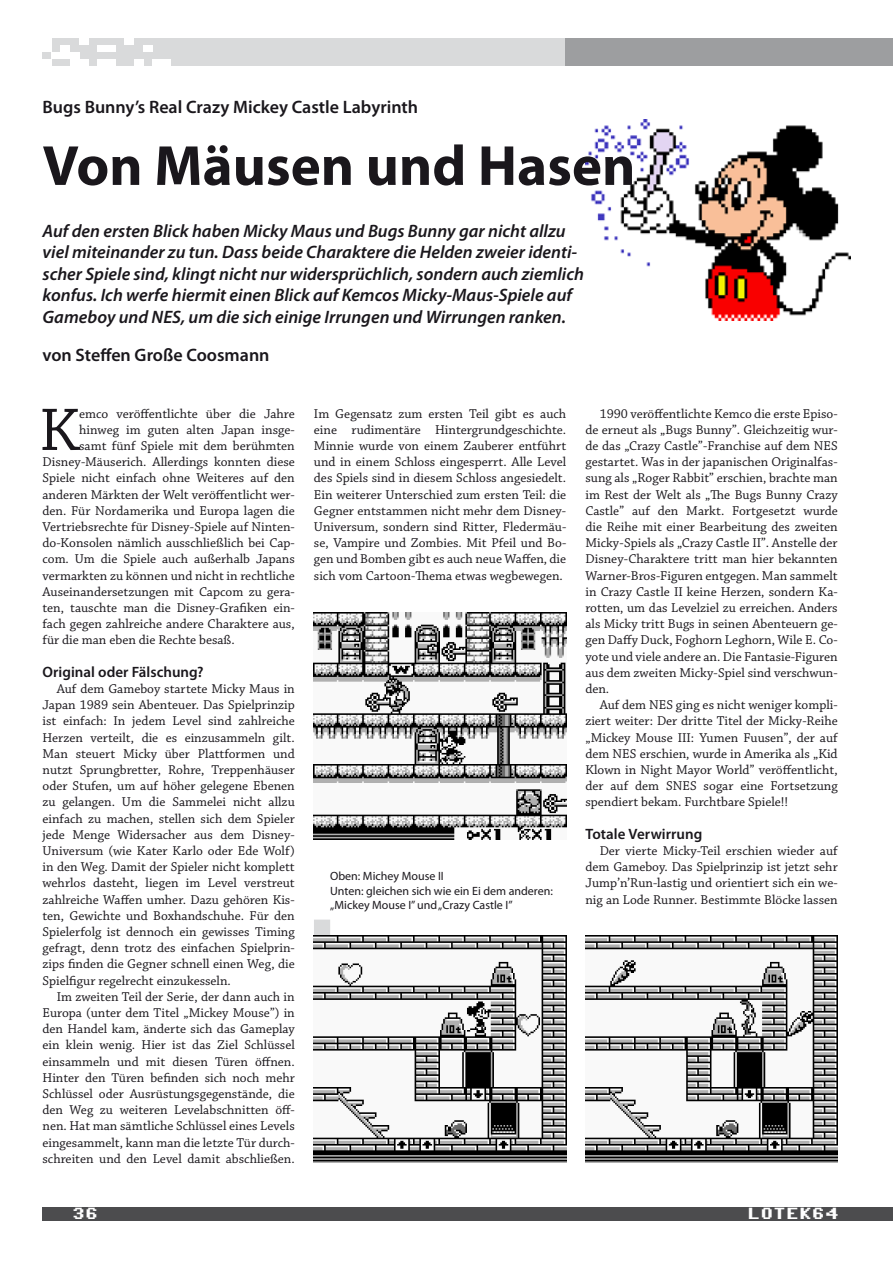
<style>
.page{position:relative;width:893px;height:1263px;background:#fff}
.page>*{position:absolute;margin:0;border:0;box-sizing:border-box;transform-origin:0 0}
.t1{font:63.3px "Chaparral Pro";color:#1a171c}
.t2{font:700 57px "Myriad Pro";color:#1a171c}
.t3{font:italic 600 18px/21.6px "Myriad Pro";color:#1a171c}
.t4{font:600 18px "Myriad Pro";color:#1a171c}
.t5{font:16.5px "Commodore 64";color:#fff}
.t6{font:600 15px "Myriad Pro";color:#1a171c}
.t7{font:13.5px/16.2px "Chaparral Pro";color:#1a171c;text-align:justify}
.t8{font:12px/14.4px "Myriad Pro";color:#1a171c}
</style>
<div class="page">
<div style="left:314px;top:919px;width:16px;height:17px;background:#d9dadb;border:1px solid #d9dadb"></div>
<img style="left:585px;top:120px;width:265px;height:200px">
<img style="left:314px;top:612px;width:252px;height:227px">
<img style="left:585px;top:936px;width:253px;height:227px">
<img style="left:314px;top:936px;width:252px;height:227px">
<div style="left:43px;top:38px;width:522px;height:27px;background:#d9dadb"></div>
<div style="left:565px;top:38px;width:328px;height:27px;background:#9d9ea0"></div>
<div style="left:143px;top:45px;width:9px;height:7px;background:#fff"></div>
<div style="left:52px;top:52px;width:9px;height:7px;background:#fff"></div>
<div style="left:61px;top:45px;width:9px;height:7px;background:#fff"></div>
<div style="left:43px;top:38px;width:9px;height:7px;background:#fff"></div>
<div style="left:125px;top:38px;width:9px;height:7px;background:#fff"></div>
<div style="left:79px;top:38px;width:9px;height:7px;background:#fff"></div>
<div style="left:97px;top:45px;width:10px;height:7px;background:#fff"></div>
<div style="left:107px;top:45px;width:9px;height:7px;background:#fff"></div>
<div style="left:43px;top:45px;width:9px;height:7px;background:#fff"></div>
<div style="left:61px;top:52px;width:9px;height:7px;background:#fff"></div>
<div style="left:70px;top:52px;width:9px;height:7px;background:#fff"></div>
<div style="left:70px;top:59px;width:9px;height:6px;background:#fff"></div>
<div style="left:79px;top:59px;width:9px;height:6px;background:#fff"></div>
<div style="left:97px;top:59px;width:10px;height:6px;background:#fff"></div>
<div style="left:107px;top:59px;width:9px;height:6px;background:#fff"></div>
<div style="left:134px;top:59px;width:9px;height:6px;background:#fff"></div>
<div style="left:152px;top:59px;width:9px;height:6px;background:#fff"></div>
<div style="left:161px;top:59px;width:10px;height:6px;background:#fff"></div>
<div style="left:43px;top:59px;width:9px;height:6px;background:#fff"></div>
<div style="left:43px;top:1207px;width:850px;height:13px;background:#4c4c4e"></div>
<h3 class="t4" style="left:43px;top:96px;width:377px">Bugs Bunny’s Real Crazy Mickey Castle Labyrinth</h3>
<h2 class="t2" style="left:43px;top:129px;width:594px">Von Mäusen und Hasen</h2>
<p class="t3" style="left:43px;top:219px;width:543px">Auf den ersten Blick haben Micky Maus und Bugs Bunny gar nicht allzu viel miteinander zu tun. Dass beide Charaktere die Helden zweier identi&shy;scher Spiele sind, klingt nicht nur widersprüchlich, sondern auch ziemlich konfus. Ich werfe hiermit einen Blick auf Kemcos Micky-Maus-Spiele auf Gameboy und NES, um die sich einige Irrungen und Wirrungen ranken.</p>
<h3 class="t4" style="left:43px;top:343px;width:229px">von Steffen Große Coosmann</h3>
<h1 class="t1" style="left:39px;top:395px;width:41px">K</h1>
<p class="t7" style="left:79px;top:406px;width:217px">emco veröffentlichte über die Jahre</p>
<p class="t7" style="left:79px;top:422px;width:217px">hinweg im guten alten Japan insge-</p>
<p class="t7" style="left:79px;top:438px;width:217px">samt fünf Spiele mit dem berühmten</p>
<p class="t7" style="left:43px;top:454px;width:254px">Disney-Mäuserich. Allerdings konnten diese</p>
<p class="t7" style="left:43px;top:471px;width:254px">Spiele nicht einfach ohne Weiteres auf den</p>
<p class="t7" style="left:43px;top:487px;width:254px">anderen Märkten der Welt veröffentlicht wer-</p>
<p class="t7" style="left:43px;top:503px;width:254px">den. Für Nordamerika und Europa lagen die</p>
<p class="t7" style="left:43px;top:519px;width:254px">Vertriebsrechte für Disney-Spiele auf Ninten-</p>
<p class="t7" style="left:43px;top:535px;width:254px">do-Konsolen nämlich ausschließlich bei Cap-</p>
<p class="t7" style="left:43px;top:552px;width:254px">com. Um die Spiele auch außerhalb Japans</p>
<p class="t7" style="left:43px;top:568px;width:254px">vermarkten zu können und nicht in rechtliche</p>
<p class="t7" style="left:43px;top:584px;width:254px">Auseinandersetzungen mit Capcom zu gera-</p>
<p class="t7" style="left:43px;top:600px;width:254px">ten, tauschte man die Disney-Grafiken ein-</p>
<p class="t7" style="left:43px;top:616px;width:254px">fach gegen zahlreiche andere Charaktere aus,</p>
<p class="t7" style="left:43px;top:633px;width:194px">für die man eben die Rechte besaß.</p>
<p class="t6" style="left:43px;top:662px;width:163px">Original oder Fälschung?</p>
<p class="t7" style="left:43px;top:681px;width:254px;text-indent:14px">Auf dem Gameboy startete Micky Maus in Japan 1989 sein Abenteuer. Das Spielprinzip ist einfach: In jedem Level sind zahlreiche Herzen verteilt, die es einzusammeln gilt.<br>Man steuert Micky über Plattformen und nutzt Sprungbretter, Rohre, Treppenhäuser oder Stufen, um auf höher gelegene Ebenen zu gelangen. Um die Sammelei nicht allzu einfach zu machen, stellen sich dem Spieler jede Menge Widersacher aus dem Disney-Universum (wie Kater Karlo oder Ede Wolf) in den Weg. Damit der Spieler nicht komplett wehrlos dasteht, liegen im Level verstreut zahlreiche Waffen umher. Dazu gehören Kis&shy;ten, Gewichte und Boxhandschuhe. Für den Spielerfolg ist dennoch ein gewisses Timing gefragt, denn trotz des einfachen Spielprin&shy;zips finden die Gegner schnell einen Weg, die Spielfigur regelrecht einzukesseln.</p>
<p class="t7" style="left:43px;top:989px;width:254px;text-indent:14px">Im zweiten Teil der Serie, der dann auch in Europa (unter dem Titel „Mickey Mouse”) in den Handel kam, änderte sich das Gameplay ein klein wenig. Hier ist das Ziel Schlüssel einsammeln und mit diesen Türen öffnen.<br>Hinter den Türen befinden sich noch mehr Schlüssel oder Ausrüstungsgegenstände, die den Weg zu weiteren Levelabschnitten öff&shy;nen. Hat man sämtliche Schlüssel eines Levels eingesammelt, kann man die letzte Tür durch&shy;schreiten und den Level damit abschließen.</p>
<p class="t7" style="left:314px;top:406px;width:254px">Im Gegensatz zum ersten Teil gibt es auch eine rudimentäre Hintergrundgeschichte.<br>Minnie wurde von einem Zauberer entführt und in einem Schloss eingesperrt. Alle Level des Spiels sind in diesem Schloss angesiedelt.<br>Ein weiterer Unterschied zum ersten Teil: die Gegner entstammen nicht mehr dem Disney-Universum, sondern sind Ritter, Fledermäu&shy;se, Vampire und Zombies. Mit Pfeil und Bo&shy;gen und Bomben gibt es auch neue Waffen, die sich vom Cartoon-Thema etwas wegbewegen.</p>
<p class="t7" style="left:585px;top:406px;width:254px;text-indent:14px">1990 veröffentlichte Kemco die erste Episo&shy;de erneut als „Bugs Bunny”. Gleichzeitig wur&shy;de das „Crazy Castle”-Franchise auf dem NES gestartet. Was in der japanischen Originalfas&shy;sung als „Roger Rabbit” erschien, brachte man im Rest der Welt als „The Bugs Bunny Crazy Castle” auf den Markt. Fortgesetzt wurde die Reihe mit einer Bearbeitung des zweiten Micky-Spiels als „Crazy Castle II”. Anstelle der Disney-Charaktere tritt man hier bekannten Warner-Bros-Figuren entgegen. Man sammelt in Crazy Castle II keine Herzen, sondern Ka&shy;rotten, um das Levelziel zu erreichen. Anders als Micky tritt Bugs in seinen Abenteuern ge&shy;gen Daffy Duck, Foghorn Leghorn, Wile E. Co&shy;yote und viele andere an. Die Fantasie-Figuren aus dem zweiten Micky-Spiel sind verschwun&shy;den.</p>
<p class="t7" style="left:585px;top:697px;width:254px;text-indent:14px">Auf dem NES ging es nicht weniger kompli&shy;ziert weiter: Der dritte Titel der Micky-Reihe „Mickey Mouse III: Yumen Fuusen”, der auf dem NES erschien, wurde in Amerika als „Kid Klown in Night Mayor World” veröffentlicht, der auf dem SNES sogar eine Fortsetzung spendiert bekam. Furchtbare Spiele!!</p>
<p class="t6" style="left:585px;top:824px;width:118px">Totale Verwirrung</p>
<p class="t7" style="left:585px;top:843px;width:254px;text-indent:14px">Der vierte Micky-Teil erschien wieder auf dem Gameboy. Das Spielprinzip ist jetzt sehr Jump’n’Run-lastig und orientiert sich ein we&shy;nig an Lode Runner. Bestimmte Blöcke lassen</p>
<p class="t8" style="left:330px;top:869px;width:224px">Oben: Michey Mouse II<br>Unten: gleichen sich wie ein Ei dem anderen: „Mickey Mouse I” und „Crazy Castle I”</p>
<p class="t5" style="left:72px;top:1206px;width:27px">36</p>
<p class="t5" style="left:747px;top:1206px;width:92px">LOTEK64</p>
</div>
